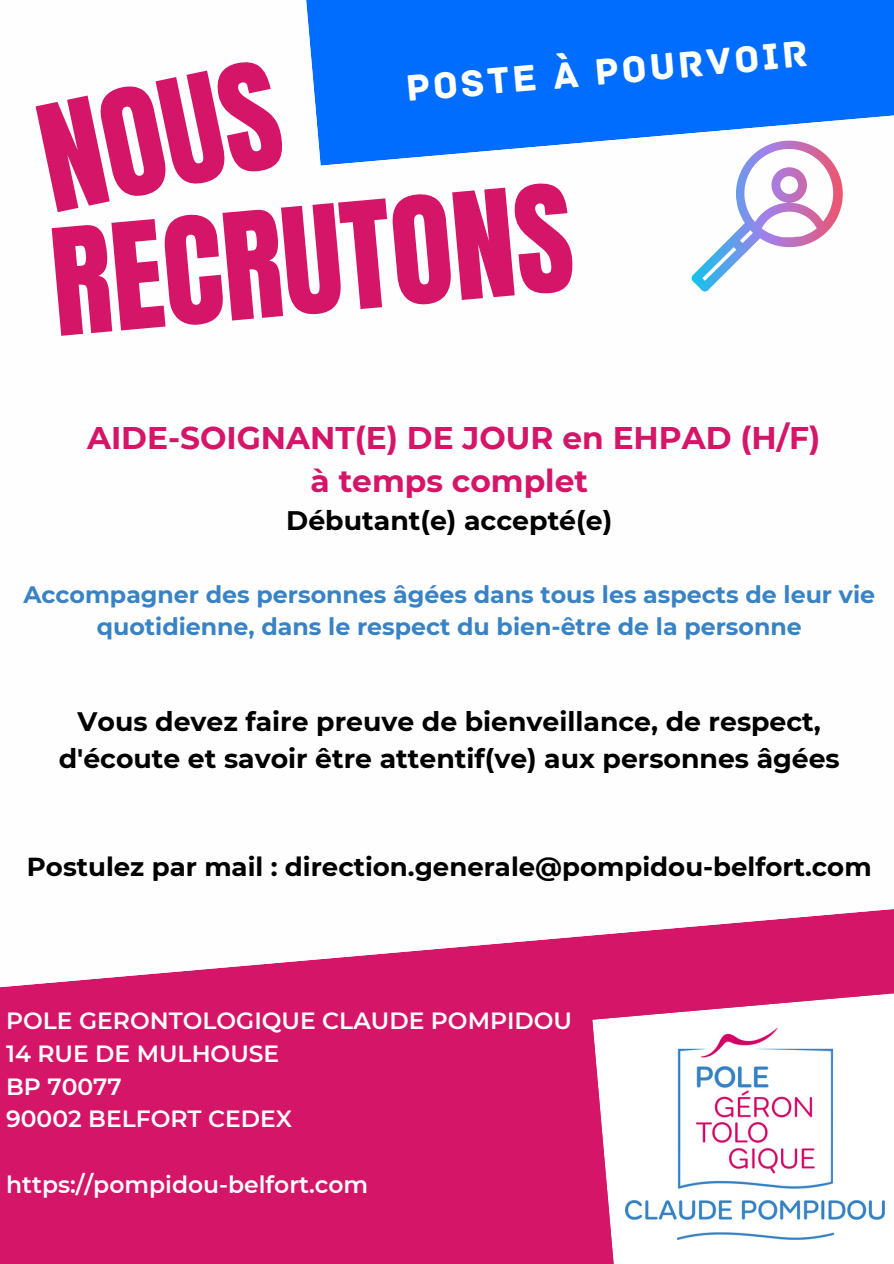
<style>
.page{position:relative;width:894px;height:1264px;background:#fff}
.page>*{position:absolute;margin:0;border:0;box-sizing:border-box;transform-origin:0 0}
.t1{font:125.7px "Anton";color:#d51568}
.t2{font:38.7px "Archive";color:#fff}
.t3{font:700 31.2px/42.8px "Montserrat";color:#d51568;text-align:center}
.t4{font:700 26.7px/37.2px "Montserrat";color:#000;text-align:center}
.t5{font:700 25.95px "Montserrat";color:#000}
.t6{font:700 23.7px/32.7px "Montserrat";color:#3982c3;text-align:center}
.t7{font:600 23.4px/32.7px "Montserrat";color:#fff}
</style>
<div class="page">
<svg style="left:0;top:909px;width:893px;height:354px;background:#db377e"></svg>
<svg style="left:306px;top:0;width:587px;height:166px;background:#217ffe"></svg>
<svg style="left:592px;top:992px;width:301px;height:271px"></svg>
<img style="left:625px;top:1028px;width:259px;height:211px">
<svg style="left:691px;top:141px;width:151px;height:150px"></svg>
<h5 class="t2" style="left:404px;top:66px;width:405px;rotate:-5deg">poste à pourvoir</h5>
<p class="t1" style="left:23px;top:73px;width:243px;rotate:-12deg">NOUS</p>
<h4 class="t1" style="left:44px;top:193px;width:524px;rotate:-5deg">RECRUTONS</h4>
<h1 class="t3" style="left:87px;top:417px;width:734px">AIDE-SOIGNANT(E) DE JOUR en EHPAD (H/F) à temps complet</h1>
<h1 class="t4" style="left:286px;top:502px;width:327px">Débutant(e) accepté(e)</h1>
<p class="t6" style="left:23px;top:577px;width:853px">Accompagner des personnes âgées dans tous les aspects de leur vie quotidienne, dans le respect du bien-être de la personne</p>
<h1 class="t4" style="left:59px;top:702px;width:782px">Vous devez faire preuve de bienveillance, de respect, d'écoute et savoir être attentif(ve) aux personnes âgées</h1>
<h3 class="t5" style="left:27px;top:850px;width:846px">Postulez par mail : direction.generale@pompidou-belfort.com</h3>
<h4 class="t7" style="left:6px;top:1004px;width:567px">POLE GERONTOLOGIQUE CLAUDE POMPIDOU<br>14 RUE DE MULHOUSE<br>BP 70077<br>90002 BELFORT CEDEX</h4>
<p class="t7" style="left:6px;top:1167px;width:363px">https://pompidou-belfort.com</p>
</div>
